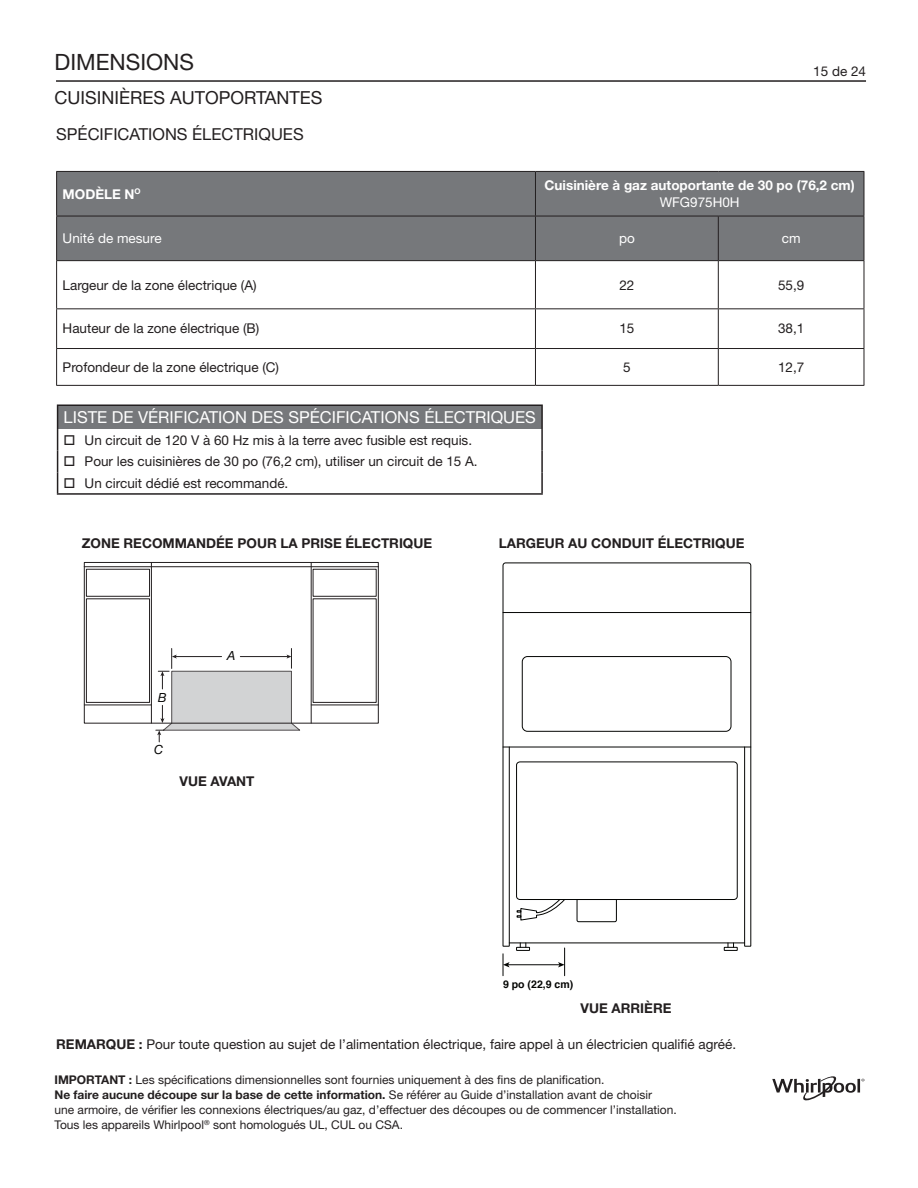
<style>
.page{position:relative;width:918px;height:1188px;background:#fff}
.page>*{position:absolute;margin:0;border:0;box-sizing:border-box;transform-origin:0 0}
.t1{font:22.5px "Helvetica Neue LT Std";color:#231f20}
.t2{font:18px "Helvetica Neue LT Std";color:#231f20}
.t3{font:16.5px "Helvetica Neue LT Std";color:#fff}
.t4{font:16.5px "Helvetica Neue LT Std";color:#231f20}
.t5{font:13.5px "Helvetica Neue LT Std";color:#231f20}
.t6{font:700 13.5px "Helvetica Neue LT Std";color:#231f20}
.t7{font:700 13.5px "Helvetica Neue LT Std";color:#fff}
.t8{font:13.5px "Helvetica Neue LT Std";color:#fff}
.t9{font:italic 12.75px "Neue Helvetica BQ";color:#050504}
.t10{font:12px/15px "Helvetica Neue LT Std";color:#231f20}
.t11{font:700 10.5px "Helvetica";color:#040503}
.s1{font-weight:700}
</style>
<div class="page">
<hr style="left:56px;top:80px;width:810px;height:2px;background:#231f20">
<svg style="left:772px;top:1076px;width:93px;height:24px"></svg>
<div style="left:57px;top:172px;width:807px;height:88px;background:#76787b"></div>
<hr style="left:535px;top:261px;width:1px;height:47px;background:#231f20">
<hr style="left:718px;top:261px;width:1px;height:47px;background:#231f20">
<hr style="left:864px;top:261px;width:1px;height:47px;background:#231f20">
<hr style="left:56px;top:308px;width:479px;height:1px;background:#231f20">
<hr style="left:535px;top:308px;width:183px;height:1px;background:#231f20">
<hr style="left:535px;top:309px;width:1px;height:39px;background:#231f20">
<hr style="left:718px;top:308px;width:146px;height:1px;background:#231f20">
<hr style="left:718px;top:309px;width:1px;height:39px;background:#231f20">
<hr style="left:864px;top:309px;width:1px;height:39px;background:#231f20">
<hr style="left:56px;top:348px;width:479px;height:1px;background:#231f20">
<hr style="left:535px;top:348px;width:183px;height:1px;background:#231f20">
<hr style="left:535px;top:349px;width:1px;height:36px;background:#231f20">
<hr style="left:718px;top:348px;width:146px;height:1px;background:#231f20">
<hr style="left:718px;top:349px;width:1px;height:36px;background:#231f20">
<hr style="left:864px;top:349px;width:1px;height:36px;background:#231f20">
<hr style="left:535px;top:385px;width:183px;height:1px;background:#231f20">
<hr style="left:718px;top:385px;width:146px;height:1px;background:#231f20">
<hr style="left:864px;top:172px;width:1px;height:44px;background:#231f20">
<hr style="left:56px;top:216px;width:479px;height:1px;background:#231f20">
<hr style="left:535px;top:216px;width:183px;height:1px;background:#231f20">
<hr style="left:718px;top:216px;width:146px;height:1px;background:#231f20">
<hr style="left:535px;top:171px;width:183px;height:1px;background:#231f20">
<hr style="left:718px;top:171px;width:146px;height:1px;background:#231f20">
<hr style="left:718px;top:216px;width:1px;height:44px;background:#231f20">
<hr style="left:864px;top:216px;width:1px;height:44px;background:#231f20">
<hr style="left:535px;top:260px;width:183px;height:1px;background:#231f20">
<hr style="left:718px;top:260px;width:146px;height:1px;background:#231f20">
<hr style="left:56px;top:261px;width:1px;height:47px;background:#231f20">
<hr style="left:56px;top:309px;width:1px;height:39px;background:#231f20">
<hr style="left:56px;top:349px;width:1px;height:36px;background:#231f20">
<hr style="left:56px;top:385px;width:479px;height:1px;background:#231f20">
<hr style="left:56px;top:171px;width:479px;height:1px;background:#231f20">
<hr style="left:56px;top:172px;width:1px;height:44px;background:#231f20">
<hr style="left:535px;top:172px;width:1px;height:44px;background:#231f20">
<hr style="left:56px;top:216px;width:1px;height:44px;background:#231f20">
<hr style="left:535px;top:216px;width:1px;height:44px;background:#231f20">
<hr style="left:56px;top:260px;width:479px;height:1px;background:#231f20">
<div style="left:58px;top:405px;width:484px;height:24px;background:#76787b"></div>
<hr style="left:57px;top:404px;width:486px;height:2px;background:#231f20">
<hr style="left:541px;top:406px;width:2px;height:23px;background:#231f20">
<hr style="left:541px;top:429px;width:2px;height:22px;background:#231f20">
<hr style="left:541px;top:451px;width:2px;height:21px;background:#231f20">
<svg style="left:57px;top:406px;width:1px;height:87px"></svg>
<hr style="left:541px;top:472px;width:2px;height:21px;background:#231f20">
<hr style="left:57px;top:493px;width:486px;height:2px;background:#231f20">
<div style="left:84px;top:562px;width:295px;height:5px;border:1px solid #231f20"></div>
<div style="left:84px;top:566px;width:295px;height:158px;border:1px solid #231f20"></div>
<hr style="left:151px;top:562px;width:1px;height:161px;background:#231f20">
<div style="left:86px;top:569px;width:64px;height:28px;border:1px solid #231f20"></div>
<div style="left:86px;top:598px;width:64px;height:105px;border:1px solid #231f20"></div>
<hr style="left:84px;top:705px;width:67px;height:1px;background:#231f20">
<hr style="left:311px;top:562px;width:1px;height:161px;background:#231f20">
<div style="left:313px;top:569px;width:64px;height:28px;border:1px solid #231f20"></div>
<hr style="left:311px;top:705px;width:67px;height:1px;background:#231f20">
<svg style="left:156px;top:649px;width:144px;height:93px"></svg>
<svg style="left:502px;top:562px;width:249px;height:385px"></svg>
<div style="left:522px;top:656px;width:209px;height:76px;border:1px solid #040503;border-radius:5px"></div>
<div style="left:516px;top:762px;width:222px;height:138px;border:1px solid #040503;border-radius:3px"></div>
<hr style="left:509px;top:943px;width:236px;height:1px;background:#040503">
<div style="left:516px;top:947px;width:14px;height:4px;border:1px solid #040503"></div>
<svg style="left:520px;top:943px;width:6px;height:4px"></svg>
<div style="left:724px;top:947px;width:14px;height:4px;border:1px solid #040503"></div>
<svg style="left:728px;top:943px;width:6px;height:4px"></svg>
<svg style="left:576px;top:899px;width:41px;height:23px"></svg>
<svg style="left:517px;top:899px;width:49px;height:22px"></svg>
<hr style="left:508px;top:964px;width:52px;height:1px;background:#040503">
<svg style="left:503px;top:954px;width:7px;height:22px"></svg>
<svg style="left:558px;top:948px;width:7px;height:28px"></svg>
<h1 class="t1" style="left:55px;top:48px;width:141px">DIMENSIONS</h1>
<h2 class="t2" style="left:55px;top:87px;width:269px">CUISINIÈRES AUTOPORTANTES</h2>
<p class="t4" style="left:56px;top:124px;width:249px">SPÉCIFICATIONS ÉLECTRIQUES</p>
<p class="t5" style="left:813px;top:64px;width:54px">15 de 24</p>
<p class="t7" style="left:63px;top:185px;width:80px">MODÈLE N<sup>O</sup></p>
<p class="t7" style="left:545px;top:177px;width:312px">Cuisinière à gaz autoportante de 30 po (76,2 cm)</p>
<p class="t8" style="left:660px;top:194px;width:82px">WFG975H0H</p>
<p class="t8" style="left:63px;top:230px;width:101px">Unité de mesure</p>
<p class="t8" style="left:619px;top:230px;width:17px">po</p>
<p class="t8" style="left:782px;top:230px;width:20px">cm</p>
<p class="t5" style="left:63px;top:277px;width:196px">Largeur de la zone électrique (A)</p>
<p class="t5" style="left:619px;top:277px;width:17px">22</p>
<p class="t5" style="left:778px;top:277px;width:28px">55,9</p>
<p class="t5" style="left:63px;top:321px;width:198px">Hauteur de la zone électrique (B)</p>
<p class="t5" style="left:619px;top:321px;width:17px">15</p>
<p class="t5" style="left:778px;top:321px;width:28px">38,1</p>
<p class="t5" style="left:63px;top:359px;width:218px">Profondeur de la zone électrique (C)</p>
<p class="t5" style="left:623px;top:359px;width:9px">5</p>
<p class="t5" style="left:778px;top:359px;width:28px">12,7</p>
<p class="t3" style="left:64px;top:407px;width:474px">LISTE DE VÉRIFICATION DES SPÉCIFICATIONS ÉLECTRIQUES</p>
<p class="t5" style="left:64px;top:432px;width:410px">□ Un circuit de 120 V à 60 Hz mis à la terre avec fusible est requis.</p>
<p class="t5" style="left:64px;top:453px;width:416px">□ Pour les cuisinières de 30 po (76,2 cm), utiliser un circuit de 15 A.</p>
<p class="t5" style="left:64px;top:475px;width:226px">□ Un circuit dédié est recommandé.</p>
<p class="t6" style="left:82px;top:534px;width:352px">ZONE RECOMMANDÉE POUR LA PRISE ÉLECTRIQUE</p>
<p class="t9" style="left:158px;top:689px;width:10px">B</p>
<p class="t9" style="left:227px;top:648px;width:10px">A</p>
<p class="t9" style="left:154px;top:741px;width:10px">C</p>
<p class="t6" style="left:180px;top:773px;width:77px">VUE AVANT</p>
<p class="t6" style="left:499px;top:534px;width:247px">LARGEUR AU CONDUIT ÉLECTRIQUE</p>
<p class="t11" style="left:503px;top:976px;width:72px">9 po (22,9 cm)</p>
<p class="t6" style="left:581px;top:1000px;width:92px">VUE ARRIÈRE</p>
<p class="t5" style="left:56px;top:1036px;width:681px"><span class="s1">REMARQUE :</span> Pour toute question au sujet de l’alimentation électrique, faire appel à un électricien qualifié agréé.</p>
<p class="t10" style="left:55px;top:1072px;width:624px"><span class="s1">IMPORTANT :</span> Les spécifications dimensionnelles sont fournies uniquement à des fins de planification.<br><span class="s1">Ne faire aucune découpe sur la base de cette information.</span> Se référer au Guide d’installation avant de choisir<br>une armoire, de vérifier les connexions électriques/au gaz, d’effectuer des découpes ou de commencer l’installation.<br>Tous les appareils Whirlpool<sup>®</sup> sont homologués UL, CUL ou CSA.</p>
</div>
